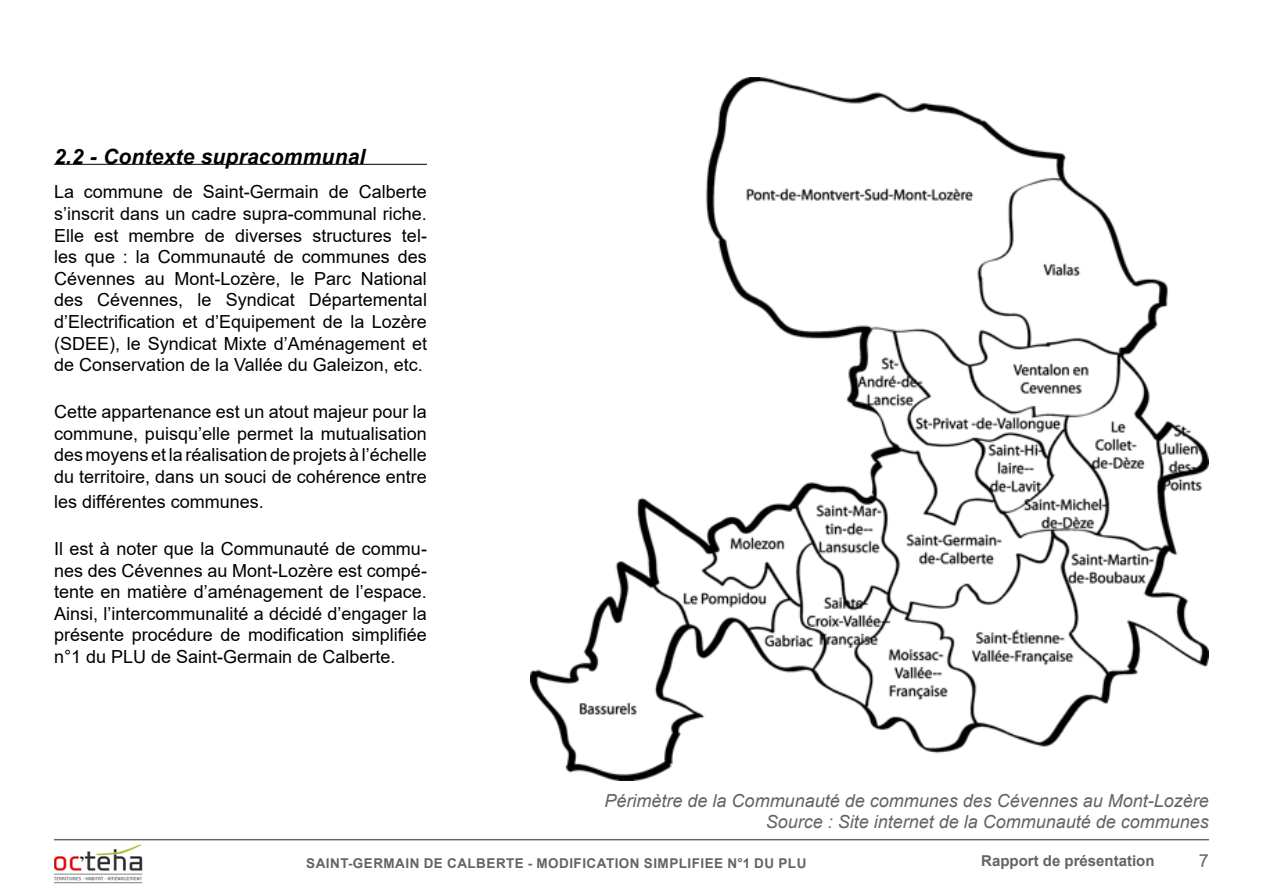
<style>
.page{position:relative;width:1263px;height:893px;background:#fff}
.page>*{position:absolute;margin:0;border:0;box-sizing:border-box;transform-origin:0 0}
.t1{font:italic 700 21px "Arial";letter-spacing:.01em;color:#000}
.t2{font:18px/21.6px "Arial";color:#000;text-align:justify}
.t3{font:italic 18px/21.6px "Arial";color:#646464;text-align:right}
.t4{font:700 15px "Arial";color:#646464}
.t5{font:700 13.5px "Arial";letter-spacing:.035em;color:#646464}
</style>
<div class="page">
<hr style="left:54px;top:839px;width:1155px;height:1px;background:#646464">
<img style="left:54px;top:844px;width:89px;height:40px">
<hr style="left:54px;top:164px;width:373px;height:1px;background:#000">
<img style="left:530px;top:78px;width:679px;height:702px">
<p class="t1" style="left:54px;top:143px;width:313px">2.2 - Contexte supracommunal</p>
<p class="t2" style="left:54px;top:181px;width:374px">La commune de Saint-Germain de Calberte s’inscrit dans un cadre supra-communal riche.<br>Elle est membre de diverses structures tel&shy;les que : la Communauté de communes des Cévennes au Mont-Lozère, le Parc National des Cévennes, le Syndicat Départemental d’Electrification et d’Equipement de la Lozère (SDEE), le Syndicat Mixte d’Aménagement et de Conservation de la Vallée du Galeizon, etc.</p>
<p class="t2" style="left:54px;top:401px;width:374px">Cette appartenance est un atout majeur pour la commune, puisqu’elle permet la mutualisation des moyens et la réalisation de projets à l’échelle du territoire, dans un souci de cohérence entre</p>
<p class="t2" style="left:54px;top:491px;width:211px">les différentes communes.</p>
<p class="t2" style="left:54px;top:538px;width:374px">Il est à noter que la Communauté de commu&shy;nes des Cévennes au Mont-Lozère est compé&shy;tente en matière d’aménagement de l’espace.<br>Ainsi, l’intercommunalité a décidé d’engager la présente procédure de modification simplifiée n°1 du PLU de Saint-Germain de Calberte.</p>
<p class="t3" style="left:605px;top:790px;width:606px">Périmètre de la Communauté de communes des Cévennes au Mont-Lozère<br>Source : Site internet de la Communauté de communes</p>
<p class="t5" style="left:306px;top:853px;width:240px">SAINT-GERMAIN DE CALBERTE - modification</p>
<p class="t5" style="left:644px;top:853px;width:164px">SIMPLIFIEE N°1 DU PLU</p>
<p class="t4" style="left:981px;top:850px;width:175px">Rapport de présentation</p>
</div>
